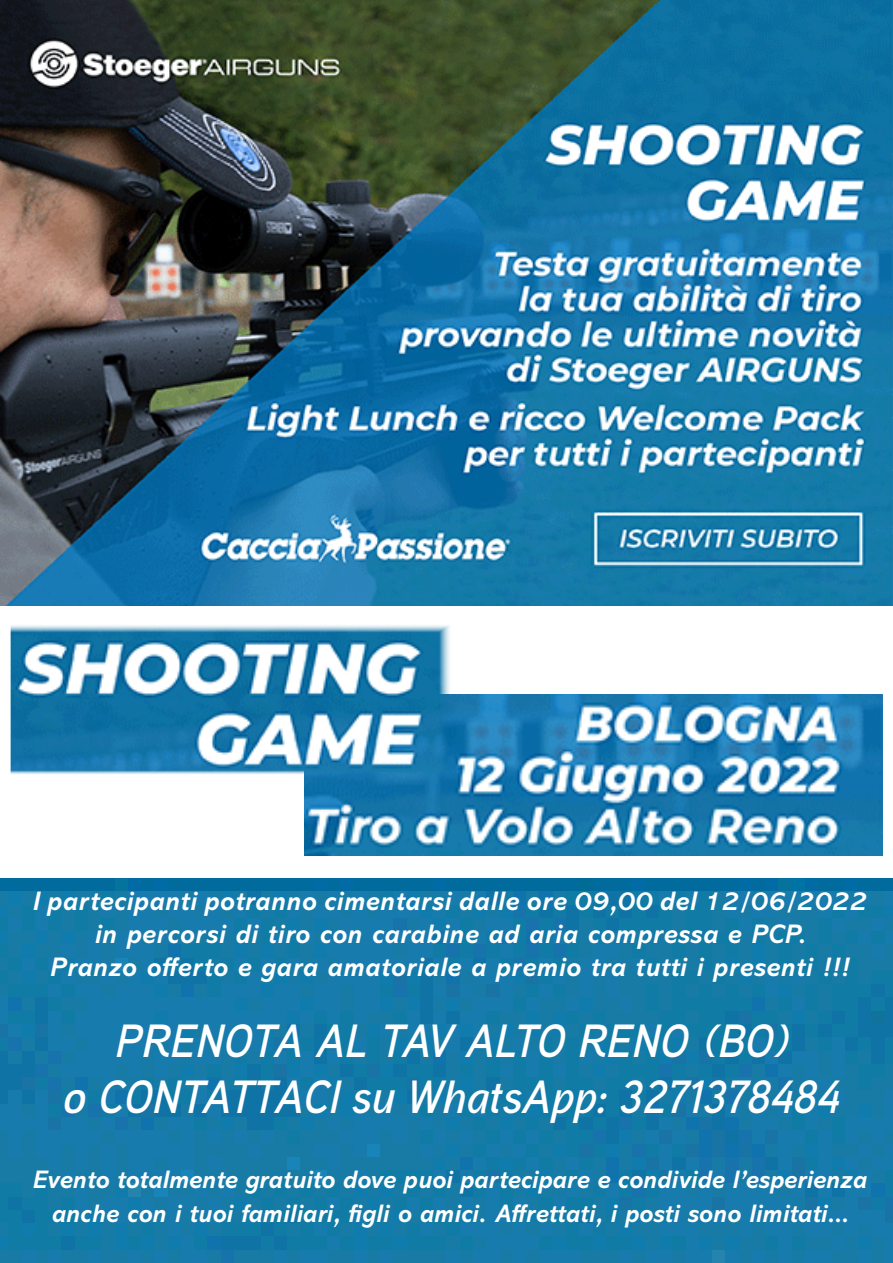
<style>
.page{position:relative;width:893px;height:1263px;background:#fff}
.page>*{position:absolute;margin:0;border:0;box-sizing:border-box;transform-origin:0 0}
.t1{font:italic 600 46.5px "Aaux Next";color:#fff}
.t2{font:italic 700 27px/33px "Abadi MT Pro";letter-spacing:.02em;color:#fff;text-align:center}
.t3{font:italic 700 25.5px/34.5px "Abadi MT Pro";color:#fff;text-align:center}
</style>
<div class="page">
<img style="left:0;top:0;width:893px;height:606px">
<div style="left:0;top:878px;width:893px;height:385px;background:#187ba5"></div>
<img style="left:304px;top:695px;width:578px;height:160px">
<img style="left:11px;top:625px;width:441px;height:150px">
<p class="t2" style="left:33px;top:885px;width:836px">I partecipanti potranno cimentarsi dalle ore 09,00 del 12/06/2022 in percorsi di tiro con carabine ad aria compressa e PCP.</p>
<p class="t2" style="left:50px;top:951px;width:801px">Pranzo offerto e gara amatoriale a premio tra tutti i presenti !!!</p>
<p class="t1" style="left:115px;top:1009px;width:674px">PRENOTA AL TAV ALTO RENO (BO)</p>
<p class="t1" style="left:63px;top:1065px;width:778px">o CONTATTACI su WhatsApp: 3271378484</p>
<p class="t3" style="left:33px;top:1162px;width:836px">Evento totalmente gratuito dove puoi partecipare e condivide l’esperienza anche con i tuoi familiari, figli o amici. Affrettati, i posti sono limitati...</p>
</div>
